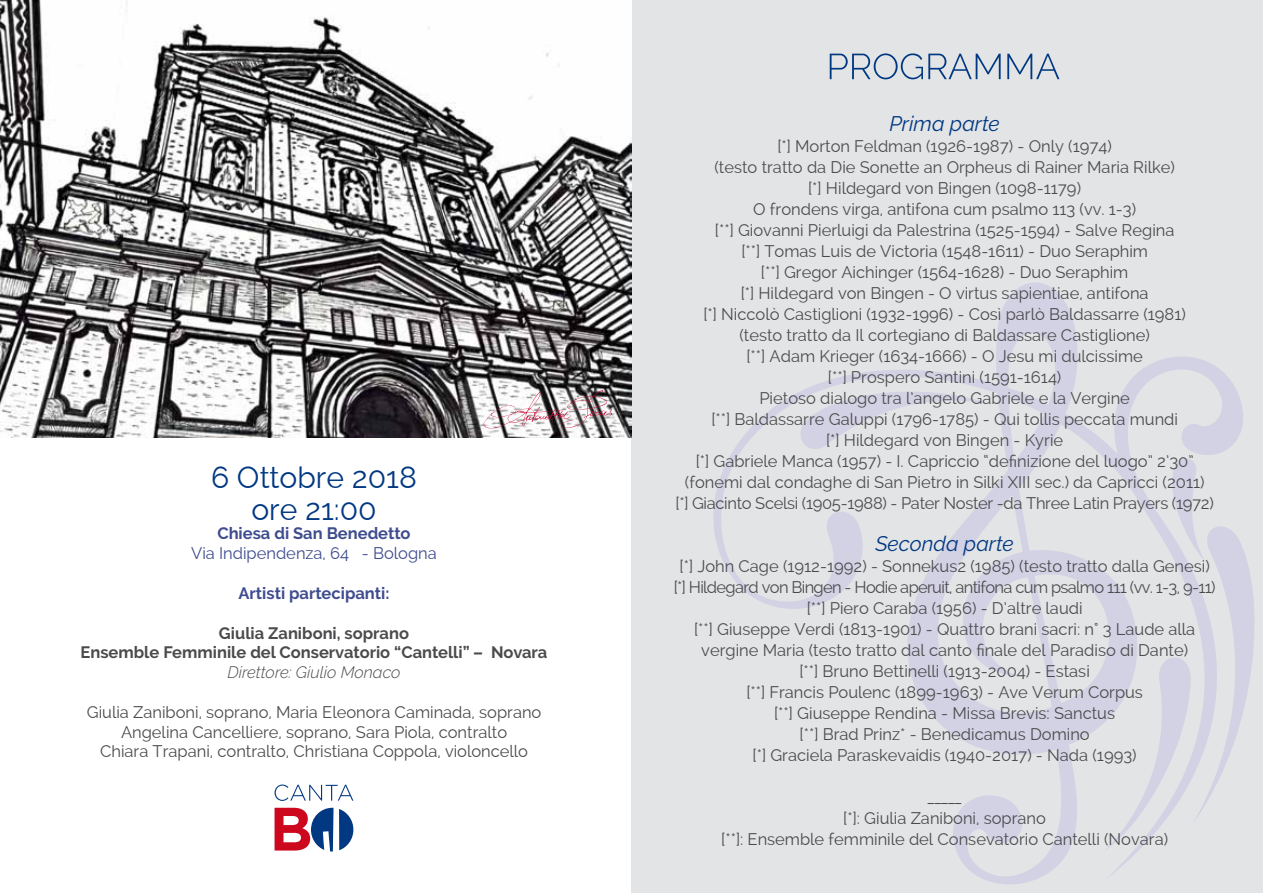
<style>
.page{position:relative;width:1263px;height:893px;background:#fff}
.page>*{position:absolute;margin:0;border:0;box-sizing:border-box;transform-origin:0 0}
.t1{font:30px/31.5px "Raleway";color:#003882;text-align:center}
.t2{font:italic 21px "Raleway";color:#003882}
.t3{font:16.5px/21px "Raleway";color:#4b4b4d;text-align:center}
.t4{font:700 16.5px/19.8px "Raleway";color:#4b4b4d;text-align:center}
.t5{font:700 16.5px "Raleway";color:#3f4c8f}
.t6{font:16.5px "Raleway";color:#3f4c8f}
.t7{font:italic 300 16.5px "Raleway";color:#4b4b4d}
</style>
<div class="page">
<div style="left:631px;top:0;width:632px;height:893px;background:#e3e4e5"></div>
<img style="left:0;top:0;width:631px;height:437px">
<svg style="left:713px;top:370px;width:184px;height:239px"></svg>
<svg style="left:790px;top:385px;width:107px;height:75px"></svg>
<svg style="left:1249px;top:571px;width:5px;height:110px"></svg>
<svg style="left:1147px;top:357px;width:102px;height:484px"></svg>
<svg style="left:897px;top:282px;width:250px;height:602px"></svg>
<svg style="left:830px;top:53px;width:229px;height:26px"></svg>
<svg style="left:482px;top:390px;width:130px;height:39px"></svg>
<svg style="left:275px;top:784px;width:78px;height:17px"></svg>
<svg style="left:275px;top:808px;width:78px;height:43px"></svg>
<h1 class="t1" style="left:211px;top:462px;width:207px">6 Ottobre 2018 ore 21:00</h1>
<p class="t5" style="left:217px;top:524px;width:195px">Chiesa di San Benedetto</p>
<p class="t6" style="left:191px;top:543px;width:247px">Via Indipendenza, 64 - Bologna</p>
<p class="t5" style="left:238px;top:584px;width:152px">Artisti partecipanti:</p>
<p class="t4" style="left:81px;top:623px;width:468px">Giulia Zaniboni, soprano<br>Ensemble Femminile del Conservatorio “Cantelli” – Novara</p>
<p class="t7" style="left:227px;top:663px;width:175px">Direttore: Giulio Monaco</p>
<p class="t3" style="left:87px;top:702px;width:456px;line-height:19.8px">Giulia Zaniboni, soprano, Maria Eleonora Caminada, soprano<br>Angelina Cancelliere, soprano, Sara Piola, contralto<br>Chiara Trapani, contralto, Christiana Coppola, violoncello</p>
<p class="t2" style="left:889px;top:111px;width:112px">Prima parte</p>
<p class="t3" style="left:676px;top:136px;width:540px">[*] Morton Feldman (1926-1987) - Only (1974)<br>(testo tratto da Die Sonette an Orpheus di Rainer Maria Rilke)<br>[*] Hildegard von Bingen (1098-1179)<br>O frondens virga, antifona cum psalmo 113 (vv. 1-3)<br>[**] Giovanni Pierluigi da Palestrina (1525-1594) - Salve Regina<br>[**] Tomas Luis de Victoria (1548-1611) - Duo Seraphim<br>[**] Gregor Aichinger (1564-1628) - Duo Seraphim<br>[*] Hildegard von Bingen - O virtus sapientiae, antifona<br>[*] Niccolò Castiglioni (1932-1996) - Così parlò Baldassarre (1981)<br>(testo tratto da Il cortegiano di Baldassare Castiglione)<br>[**] Adam Krieger (1634-1666) - O Jesu mi dulcissime<br>[**] Prospero Santini (1591-1614)<br>Pietoso dialogo tra l’angelo Gabriele e la Vergine<br>[**] Baldassarre Galuppi (1796-1785) - Qui tollis peccata mundi<br>[*] Hildegard von Bingen - Kyrie<br>[*] Gabriele Manca (1957) - I. Capriccio “definizione del luogo” 2’30” (fonemi dal condaghe di San Pietro in Silki XIII sec.) da Capricci (2011)<br>[*] Giacinto Scelsi (1905-1988) - Pater Noster -da Three Latin Prayers (1972)</p>
<p class="t2" style="left:875px;top:531px;width:140px">Seconda parte</p>
<p class="t3" style="left:674px;top:556px;width:543px">[*] John Cage (1912-1992) - Sonnekus2 (1985) (testo tratto dalla Genesi) [*] Hildegard von Bingen - Hodie aperuit, antifona cum psalmo 111 (vv. 1-3, 9-11) [**] Piero Caraba (1956) - D’altre laudi<br>[**] Giuseppe Verdi (1813-1901) - Quattro brani sacri: n° 3 Laude alla vergine Maria (testo tratto dal canto finale del Paradiso di Dante)<br>[**] Bruno Bettinelli (1913-2004) - Estasi<br>[**] Francis Poulenc (1899-1963) - Ave Verum Corpus<br>[**] Giuseppe Rendina - Missa Brevis: Sanctus<br>[**] Brad Prinz* - Benedicamus Domino<br>[*] Graciela Paraskevaídis (1940-2017) - Nada (1993)</p>
<p class="t3" style="left:721px;top:787px;width:448px">_____<br>[*]: Giulia Zaniboni, soprano<br>[**]: Ensemble femminile del Consevatorio Cantelli (Novara)</p>
</div>
